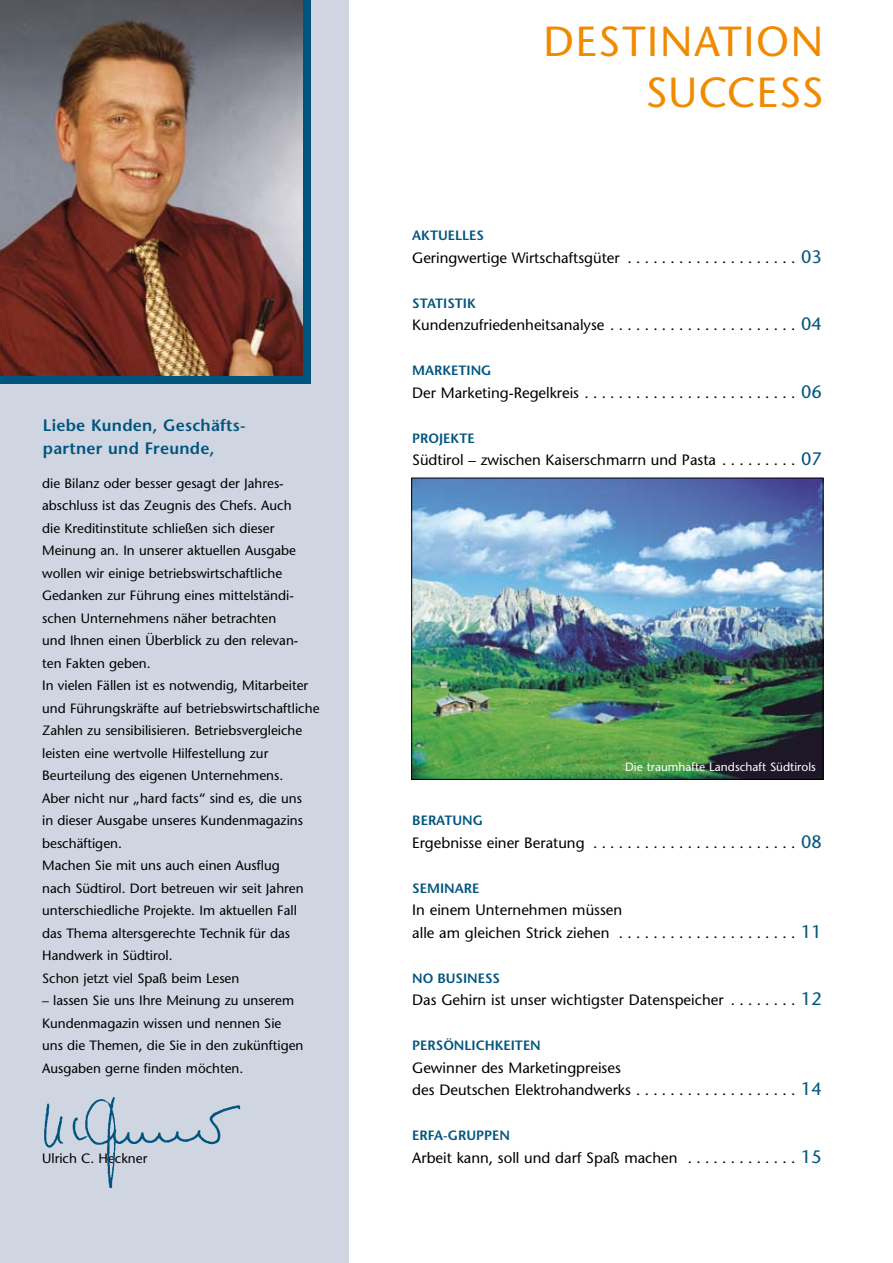
<style>
.page{position:relative;width:893px;height:1263px;background:#fff}
.page>*{position:absolute;margin:0;border:0;box-sizing:border-box;transform-origin:0 0}
.t1{font:42px/50.4px "Stone Sans";letter-spacing:.04em;color:#f08a00;text-align:right}
.t2{font:18px "Stone Sans";color:#00557f}
.t3{font:600 16.5px/22.5px "Stone Sans";letter-spacing:.015em;color:#00557f}
.t4{font:15px/22.5px "Stone Sans";color:#000}
.t5{font:13.5px/22.5px "Stone Sans";color:#000}
.t6{font:600 13.5px "Stone Sans";color:#00557f}
.t7{font:12px "Stone Sans";color:#fff}
.s1{font-size:18px;color:#00557f}
</style>
<div class="page">
<div style="left:0;top:0;width:349px;height:1263px;background:#cfd5e1"></div>
<div style="left:0;top:0;width:310px;height:384px;background:#00557f"></div>
<img style="left:0;top:0;width:302px;height:375px">
<img style="left:44px;top:1097px;width:197px;height:92px">
<img style="left:413px;top:480px;width:408px;height:298px">
<div style="left:411px;top:478px;width:412px;height:302px;border:1px solid #000"></div>
<p class="t3" style="left:43px;top:414px;width:204px">Liebe Kunden, Geschäfts&shy;partner und Freunde,</p>
<p class="t5" style="left:42px;top:471px;width:279px">die Bilanz oder besser gesagt der Jahres&shy;abschluss ist das Zeugnis des Chefs. Auch<br>die Kreditinstitute schließen sich dieser Meinung an. In unserer aktuellen Ausgabe wollen wir einige betriebswirtschaftliche Gedanken zur Führung eines mittelständi&shy;schen Unternehmens näher betrachten<br>und Ihnen einen Überblick zu den relevan&shy;ten Fakten geben.<br>In vielen Fällen ist es notwendig, Mitarbeiter und Führungskräfte auf betriebswirtschaftliche Zahlen zu sensibilisieren. Betriebsvergleiche leisten eine wertvolle Hilfestellung zur Beurteilung des eigenen Unternehmens.<br>Aber nicht nur „hard facts“ sind es, die uns<br>in dieser Ausgabe unseres Kundenmagazins beschäftigen.<br>Machen Sie mit uns auch einen Ausflug<br>nach Südtirol. Dort betreuen wir seit Jahren unterschiedliche Projekte. Im aktuellen Fall das Thema altersgerechte Technik für das Handwerk in Südtirol.<br>Schon jetzt viel Spaß beim Lesen</p>
<p class="t5" style="left:42px;top:989px;width:263px">– lassen Sie uns Ihre Meinung zu unserem Kundenmagazin wissen und nennen Sie uns die Themen, die Sie in den zukünftigen Ausgaben gerne finden möchten.</p>
<p class="t5" style="left:42px;top:1146px;width:107px">Ulrich C. Heckner</p>
<h1 class="t1" style="left:544px;top:16px;width:281px">DESTINATION<br>SUCCESS</h1>
<p class="t6" style="left:412px;top:227px;width:73px">AKTUELLES</p>
<p class="t4" style="left:412px;top:246px;width:217px">Geringwertige Wirtschaftsgüter .....................</p>
<h2 class="t2" style="left:801px;top:245px;width:22px">03</h2>
<p class="t6" style="left:412px;top:294px;width:65px">STATISTIK</p>
<p class="t4" style="left:412px;top:313px;width:411px">Kundenzufriedenheitsanalyse . . . . . . . . . . . . . . . . . . . . . . <span class="s1">04</span></p>
<p class="t6" style="left:412px;top:362px;width:81px">MARKETING</p>
<p class="t4" style="left:412px;top:381px;width:177px">Der Marketing-Regelkreis ..........................</p>
<h2 class="t2" style="left:801px;top:380px;width:22px">06</h2>
<p class="t6" style="left:412px;top:429px;width:64px">PROJEKTE</p>
<p class="t4" style="left:412px;top:448px;width:314px">Südtirol – zwischen Kaiserschmarrn und Pasta ..........</p>
<h2 class="t2" style="left:801px;top:448px;width:22px">07</h2>
<p class="t7" style="left:625px;top:760px;width:192px">Die traumhafte Landschaft Südtirols</p>
<p class="t6" style="left:412px;top:812px;width:72px">BERATUNG</p>
<p class="t4" style="left:412px;top:831px;width:182px">Ergebnisse einer Beratung .........................</p>
<h2 class="t2" style="left:801px;top:830px;width:22px">08</h2>
<p class="t6" style="left:412px;top:879px;width:69px">SEMINARE</p>
<p class="t4" style="left:412px;top:898px;width:212px">In einem Unternehmen müssen alle am gleichen Strick ziehen ......................</p>
<h2 class="t2" style="left:801px;top:920px;width:22px">11</h2>
<p class="t6" style="left:412px;top:969px;width:89px">NO BUSINESS</p>
<p class="t4" style="left:412px;top:988px;width:411px">Das Gehirn ist unser wichtigster Datenspeicher . . . . . . . . <span class="s1">12</span></p>
<p class="t6" style="left:412px;top:1037px;width:130px">PERSÖNLICHKEITEN</p>
<p class="t4" style="left:412px;top:1056px;width:411px">Gewinner des Marketingpreises<br>des Deutschen Elektrohandwerks . . . . . . . . . . . . . . . . . . . <span class="s1">14</span></p>
<p class="t6" style="left:412px;top:1127px;width:99px">ERFA-GRUPPEN</p>
<p class="t4" style="left:412px;top:1146px;width:277px">Arbeit kann, soll und darf Spaß machen ..............</p>
<h2 class="t2" style="left:801px;top:1145px;width:22px">15</h2>
</div>
